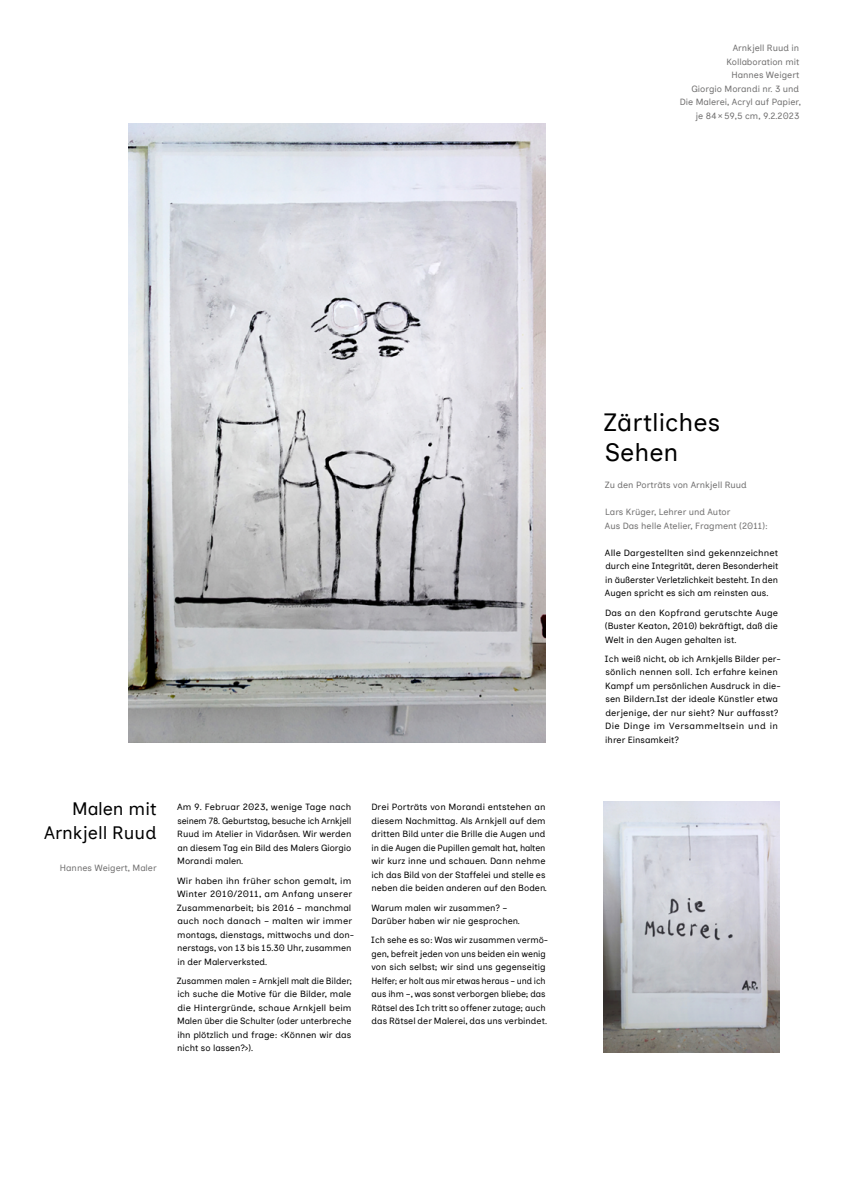
<style>
.page{position:relative;width:842px;height:1191px;background:#fff}
.page>*{position:absolute;margin:0;border:0;box-sizing:border-box;transform-origin:0 0}
.t1{font:25px/30px "Inclusive Sans";color:#000}
.t2{font:18px/24px "Inclusive Sans";color:#000;text-align:right}
.t3{font:9px/13.5px "Inclusive Sans";color:#000}
.t4{font:9px/13.5px "Inclusive Sans";color:#706f6f;text-align:right}
</style>
<div class="page">
<img style="left:129px;top:123px;width:417px;height:619px">
<img style="left:604px;top:802px;width:175px;height:250px">
<p class="t4" style="left:680px;top:41px;width:123px">Arnkjell Ruud in<br>Kollaboration mit<br>Hannes Weigert<br>Giorgio Morandi nr. 3 und<br>Die Malerei, Acryl auf Papier, je 84×59,5 cm, 9.2.2023</p>
<h2 class="t2" style="left:44px;top:796px;width:114px">Malen mit<br>Arnkjell Ruud</h2>
<p class="t4" style="left:60px;top:861px;width:98px">Hannes Weigert, Maler</p>
<p class="t3" style="left:177px;top:800px;width:176px;text-align:justify">Am 9. Februar 2023, wenige Tage nach seinem 78. Geburtstag, besuche ich Arnkjell Ruud im Atelier in Vidaråsen. Wir werden an diesem Tag ein Bild des Malers Giorgio Morandi malen.</p>
<p class="t3" style="left:177px;top:873px;width:179px">Wir haben ihn früher schon gemalt, im Winter 2010/2011, am Anfang unserer Zusammenarbeit; bis 2016 – manchmal auch noch danach – malten wir immer montags, dienstags, mittwochs und don&shy;nerstags, von 13 bis 15.30 Uhr, zusammen in der Malerverksted.</p>
<p class="t3" style="left:177px;top:973px;width:177px;text-align:justify">Zusammen malen = Arnkjell malt die Bilder; ich suche die Motive für die Bilder, male die Hintergründe, schaue Arnkjell beim Malen über die Schulter (oder unterbreche ihn plötzlich und frage: ‹Können wir das nicht so lassen?›).</p>
<p class="t3" style="left:371px;top:800px;width:177px">Drei Porträts von Morandi entstehen an diesem Nachmittag. Als Arnkjell auf dem dritten Bild unter die Brille die Augen und in die Augen die Pupillen gemalt hat, halten wir kurz inne und schauen. Dann nehme ich das Bild von der Staffelei und stelle es neben die beiden anderen auf den Boden.</p>
<p class="t3" style="left:371px;top:900px;width:150px">Warum malen wir zusammen? –<br>Darüber haben wir nie gesprochen.</p>
<p class="t3" style="left:371px;top:933px;width:179px">Ich sehe es so: Was wir zusammen vermö&shy;gen, befreit jeden von uns beiden ein wenig von sich selbst; wir sind uns gegenseitig Helfer; er holt aus mir etwas heraus – und ich aus ihm –, was sonst verborgen bliebe; das Rätsel des Ich tritt so offener zutage; auch das Rätsel der Malerei, das uns verbindet.</p>
<h1 class="t1" style="left:603px;top:407px;width:118px">Zärtliches<br>Sehen</h1>
<p class="t4" style="left:605px;top:478px;width:144px">Zu den Porträts von Arnkjell Ruud</p>
<p class="t4" style="left:605px;top:505px;width:165px;text-align:left">Lars Krüger, Lehrer und Autor<br>Aus Das helle Atelier, Fragment (2011):</p>
<p class="t3" style="left:605px;top:546px;width:175px;text-align:justify">Alle Dargestellten sind gekennzeichnet durch eine Integrität, deren Besonderheit in äußerster Verletzlichkeit besteht. In den Augen spricht es sich am reinsten aus.</p>
<p class="t3" style="left:605px;top:605px;width:175px;text-align:justify">Das an den Kopfrand gerutschte Auge (Buster Keaton, 2010) bekräftigt, daß die Welt in den Augen gehalten ist.</p>
<p class="t3" style="left:605px;top:651px;width:178px">Ich weiß nicht, ob ich Arnkjells Bilder per&shy;sönlich nennen soll. Ich erfahre keinen Kampf um persönlichen Ausdruck in die&shy;sen Bildern.Ist der ideale Künstler etwa derjenige, der nur sieht? Nur auffasst?<br>Die Dinge im Versammeltsein und in ihrer Einsamkeit?</p>
</div>
